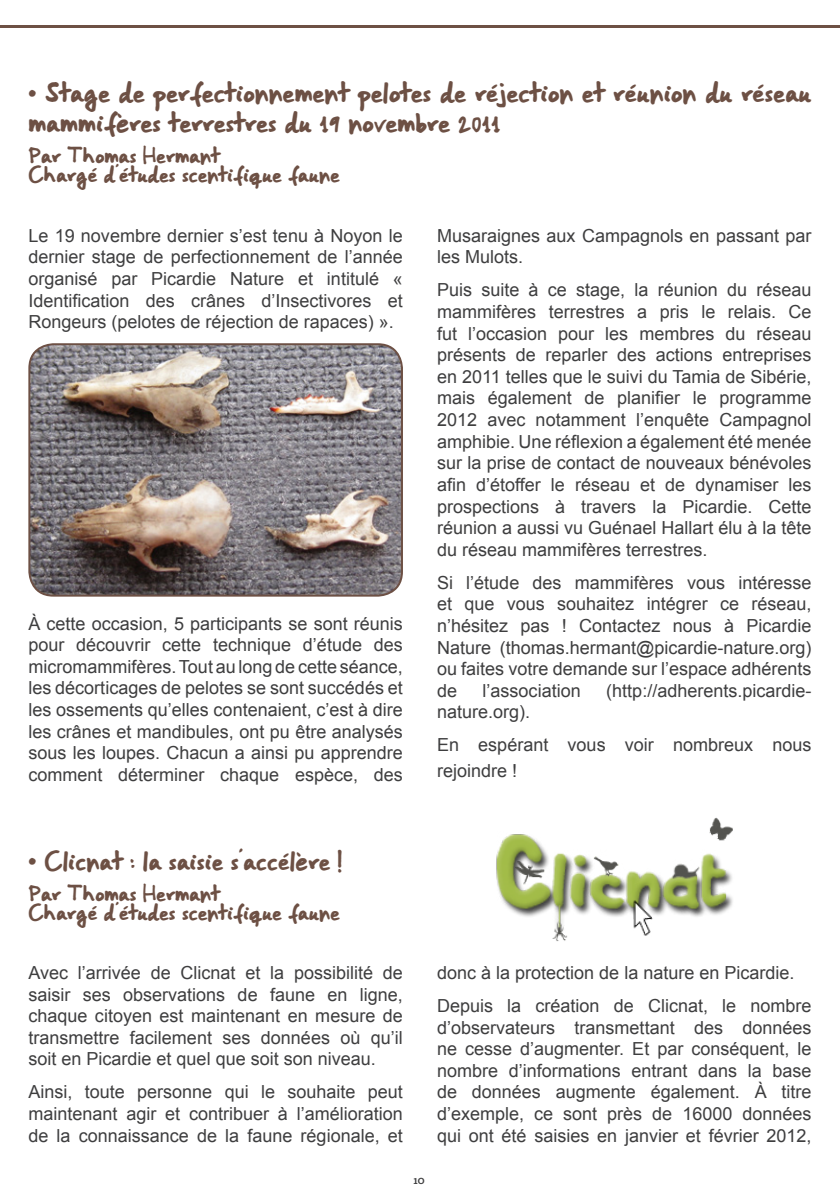
<style>
.page{position:relative;width:840px;height:1191px;background:#fff}
.page>*{position:absolute;margin:0;border:0;box-sizing:border-box;transform-origin:0 0}
.t1{font:20px/30px "Gorri Sans";color:#6d5044}
.t2{font:19px "Gorri Sans";color:#6d5044}
.t3{font:18px/21.6px "Arial";color:#3e3e3f;text-align:justify}
.t4{font:16px/19.2px "Gorri Sans";color:#6d5044}
.t5{font:500 14px "Surface";color:#3e3e3f}
.s1{font-size:20px}
</style>
<div class="page">
<img style="left:29px;top:344px;width:373px;height:251px">
<div style="left:28px;top:343px;width:375px;height:253px;border:2px solid #6d5044;border-radius:24px"></div>
<hr style="left:0;top:26px;width:839px;height:2px;background:#6d5044">
<img style="left:496px;top:817px;width:237px;height:124px">
<p class="t1" style="left:28px;top:80px;width:784px">• Stage de perfectionnement pelotes de réjection et réunion du réseau mammifères terrestres du 19 novembre 2011</p>
<p class="t4" style="left:28px;top:147px;width:313px">Par Thomas Hermant<br>Chargé d’études scentifique faune</p>
<p class="t3" style="left:28px;top:225px;width:376px">Le 19 novembre dernier s’est tenu à Noyon le dernier stage de perfectionnement de l’année organisé par Picardie Nature et intitulé « Identification des crânes d’Insectivores et Rongeurs (pelotes de réjection de rapaces) ».</p>
<p class="t3" style="left:437px;top:225px;width:376px">Musaraignes aux Campagnols en passant par les Mulots.</p>
<p class="t3" style="left:437px;top:279px;width:376px">Puis suite à ce stage, la réunion du réseau mammifères terrestres a pris le relais. Ce fut l’occasion pour les membres du réseau présents de reparler des actions entreprises en 2011 telles que le suivi du Tamia de Sibérie, mais également de planifier le programme 2012 avec notamment l’enquête Campagnol amphibie. Une réflexion a également été menée sur la prise de contact de nouveaux bénévoles afin d’étoffer le réseau et de dynamiser les prospections à travers la Picardie. Cette réunion a aussi vu Guénael Hallart élu à la tête du réseau mammifères terrestres.</p>
<p class="t3" style="left:437px;top:572px;width:376px">Si l’étude des mammifères vous intéresse et que vous souhaitez intégrer ce réseau, n’hésitez pas ! Contactez nous à Picardie Nature (thomas.hermant@picardie-nature.org) ou faites votre demande sur l’espace adhérents de</p>
<p class="t3" style="left:28px;top:612px;width:376px">À cette occasion, 5 participants se sont réunis pour découvrir cette technique d’étude des micromammifères. Tout au long de cette séance, les décorticages de pelotes se sont succédés et les ossements qu’elles contenaient, c’est à dire les crânes et mandibules, ont pu être analysés sous les loupes. Chacun a ainsi pu apprendre comment déterminer chaque espèce, des</p>
<p class="t3" style="left:482px;top:680px;width:100px">l’association</p>
<p class="t3" style="left:606px;top:680px;width:207px">(http://adherents.picardie-</p>
<p class="t3" style="left:437px;top:695px;width:376px;line-height:33px">nature.org).<br>En espérant vous voir nombreux nous</p>
<p class="t3" style="left:437px;top:760px;width:82px">rejoindre !</p>
<p class="t2" style="left:28px;top:847px;width:315px"><span class="s1">•</span> Clicnat : la saisie s’accélère !</p>
<p class="t4" style="left:28px;top:885px;width:313px">Par Thomas Hermant<br>Chargé d’études scentifique faune</p>
<p class="t3" style="left:28px;top:962px;width:376px">Avec l’arrivée de Clicnat et la possibilité de saisir ses observations de faune en ligne, chaque citoyen est maintenant en mesure de transmettre facilement ses données où qu’il soit en Picardie et quel que soit son niveau.</p>
<p class="t3" style="left:28px;top:1081px;width:376px">Ainsi, toute personne qui le souhaite peut maintenant agir et contribuer à l’amélioration de la connaissance de la faune régionale, et</p>
<p class="t5" style="left:413px;top:1174px;width:13px">10</p>
<p class="t3" style="left:437px;top:956px;width:376px;line-height:33px">donc à la protection de la nature en Picardie.<br>Depuis la création de Clicnat, le nombre</p>
<p class="t3" style="left:437px;top:1016px;width:376px">d’observateurs transmettant des données ne cesse d’augmenter. Et par conséquent, le nombre d’informations entrant dans la base de données augmente également. À titre d’exemple, ce sont près de 16000 données qui ont été saisies en janvier et février 2012,</p>
</div>
